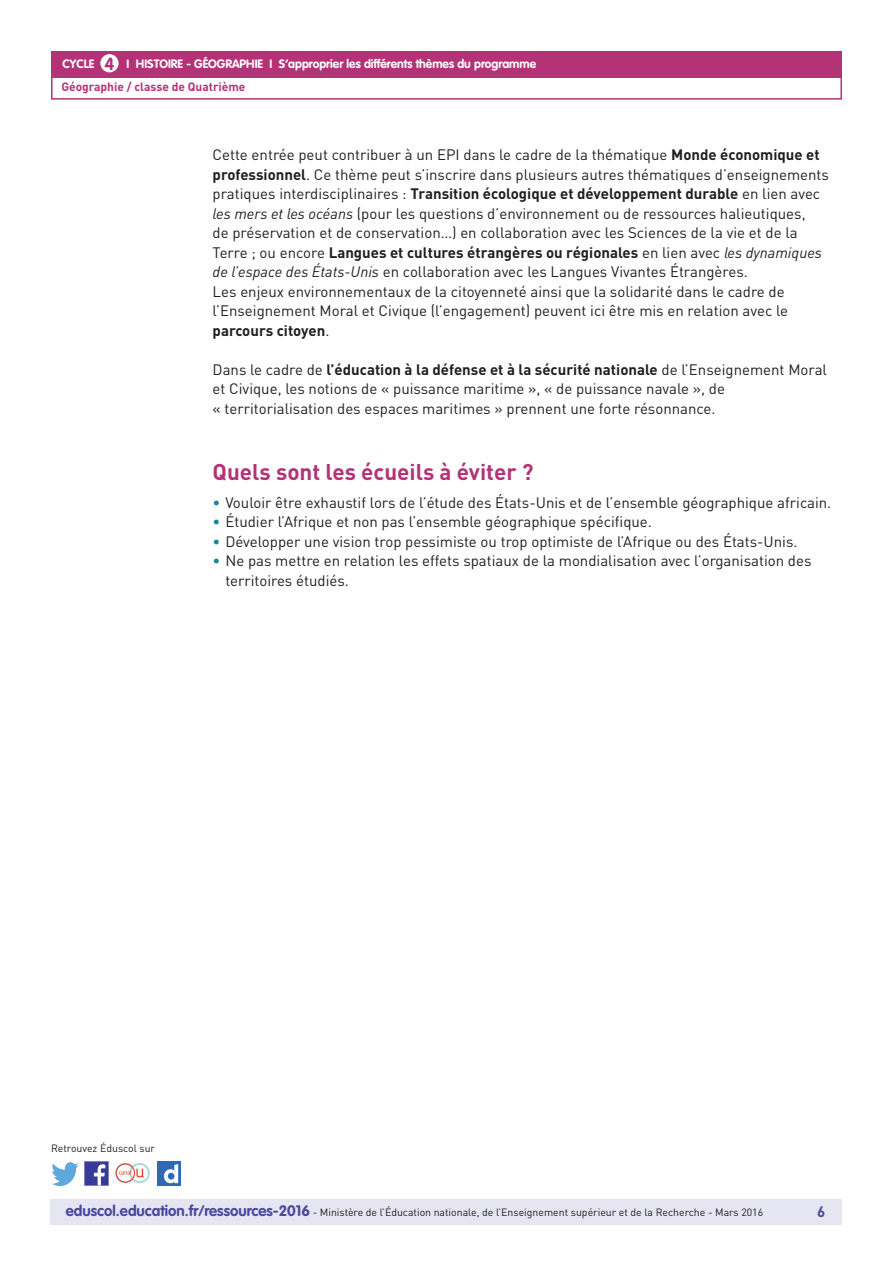
<style>
.page{position:relative;width:893px;height:1263px;background:#fff}
.page>*{position:absolute;margin:0;border:0;box-sizing:border-box;transform-origin:0 0}
.t1{font:700 22.5px "DIN Pro";color:#b43376}
.t2{font:15px/19.5px "DIN Pro";color:#231f20}
.t3{font:700 15px "DIN Pro";color:#4a489e}
.t4{font:700 12px "VAG Rounded Std";color:#fff}
.t5{font:700 12px "DIN Pro";color:#b43376}
.t6{font:10.5px "DIN Pro";color:#231f20}
.s1{font-size:17.25px;color:#b43376}
.s2{font-weight:700}
.s3{font-style:italic}
.s4{color:#16879f}
.s5{font-family:"VAG Rounded Std";font-weight:700;font-size:15px;color:#4a489e}
</style>
<div class="page">
<div style="left:50px;top:1199px;width:791px;height:26px;background:#e6e5f2"></div>
<div style="left:51px;top:51px;width:791px;height:27px;background:#b43376"></div>
<div style="left:100px;top:54px;width:19px;height:18px;background:#fff;border-radius:50%"></div>
<div style="left:51px;top:75px;width:791px;height:25px;border:2px solid #b43376"></div>
<img style="left:85px;top:1162px;width:23px;height:23px">
<img style="left:51px;top:1163px;width:28px;height:22px">
<img style="left:158px;top:1162px;width:22px;height:23px">
<img style="left:115px;top:1163px;width:35px;height:21px">
<p class="t4" style="left:63px;top:57px;width:475px">CYCLE <span class="s1">4</span> I Histoire - Géographie I S’approprier les différents thèmes du programme</p>
<p class="t5" style="left:61px;top:79px;width:186px">Géographie / classe de Quatrième</p>
<p class="t2" style="left:213px;top:145px;width:618px">Cette entrée peut contribuer à un EPI dans le cadre de la thématique <span class="s2">Monde économique et professionnel</span>. Ce thème peut s’inscrire dans plusieurs autres thématiques d’enseignements pratiques interdisciplinaires : <span class="s2">Transition écologique et développement durable</span> en lien avec <span class="s3">les mers et les océans</span> (pour les questions d’environnement ou de ressources halieutiques,<br>de préservation et de conservation…) en collaboration avec les Sciences de la vie et de la Terre ; ou encore <span class="s2">Langues et cultures étrangères ou régionales</span> en lien avec <span class="s3">les dynamiques de l’espace des États-Unis</span> en collaboration avec les Langues Vivantes Étrangères.<br>Les enjeux environnementaux de la citoyenneté ainsi que la solidarité dans le cadre de l’Enseignement Moral et Civique (l’engagement) peuvent ici être mis en relation avec le <span class="s2">parcours citoyen</span>.</p>
<p class="t2" style="left:213px;top:359px;width:616px">Dans le cadre de <span class="s2">l’éducation à la défense et à la sécurité nationale</span> de l’Enseignement Moral et Civique, les notions de « puissance maritime », « de puissance navale », de<br>« territorialisation des espaces maritimes » prennent une forte résonnance.</p>
<h1 class="t1" style="left:213px;top:457px;width:322px">Quels sont les écueils à éviter ?</h1>
<p class="t2" style="left:213px;top:492px;width:620px"><span class="s4">•</span> Vouloir être exhaustif lors de l’étude des États-Unis et de l’ensemble géographique africain.</p>
<p class="t2" style="left:213px;top:512px;width:441px"><span class="s4">•</span> Étudier l’Afrique et non pas l’ensemble géographique spécifique.</p>
<p class="t2" style="left:213px;top:531px;width:586px"><span class="s4">•</span> Développer une vision trop pessimiste ou trop optimiste de l’Afrique ou des États-Unis.</p>
<p class="t2" style="left:225px;top:551px;width:588px;text-indent:-13px"><span class="s4">•</span> Ne pas mettre en relation les effets spatiaux de la mondialisation avec l’organisation des territoires étudiés.</p>
<p class="t6" style="left:51px;top:1141px;width:106px">Retrouvez Éduscol sur</p>
<p class="t6" style="left:66px;top:1205px;width:699px"><span class="s5">eduscol.education.fr/ressources-2016</span> - Ministère de l’Éducation nationale, de l’Enseignement supérieur et de la Recherche - Mars 2016</p>
<p class="t3" style="left:817px;top:1201px;width:10px">6</p>
</div>
